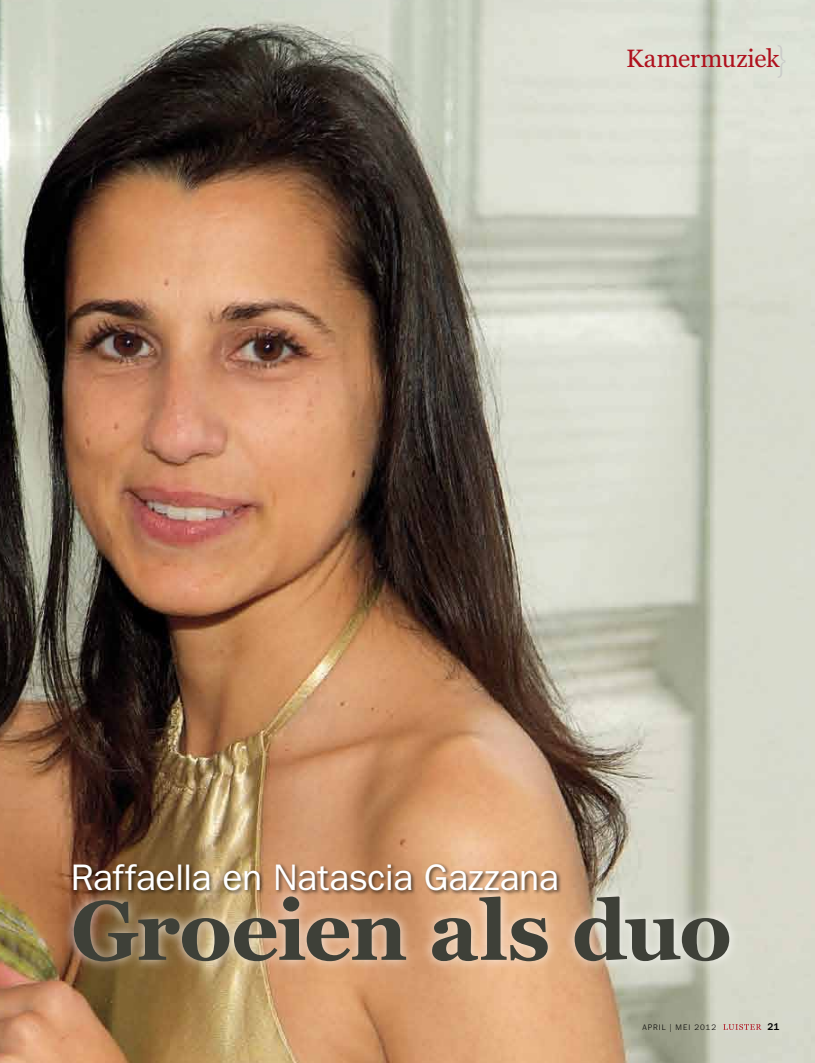
<style>
.page{position:relative;width:815px;height:1063px;background:#fff}
.page>*{position:absolute;margin:0;border:0;box-sizing:border-box;transform-origin:0 0}
.t1{font:700 83.75px "Georgia";letter-spacing:-.025em;color:#3e4038}
.t2{font:500 37.5px "Tee Franklin";letter-spacing:-.01em;color:#fff}
.t3{font:25px "Georgia";letter-spacing:-.005em;color:#af111d}
.t4{font:700 10px "Tee Franklin";color:#000}
.t5{font:8.12px "Tee Franklin";letter-spacing:.125em;color:#000}
</style>
<div class="page">
<img style="left:0;top:0;width:815px;height:1063px">
<svg style="left:778px;top:45px;width:7px;height:33px"></svg>
<div style="left:63px;top:885px;width:677px;height:87px;background:#fff;opacity:.82"></div>
<div style="left:72px;top:862px;width:491px;height:34px;background:#000;opacity:.65"></div>
<svg style="left:723px;top:1024px;width:38px;height:6px"></svg>
<p class="t3" style="left:626px;top:44px;width:155px">Kamermuziek</p>
<p class="t2" style="left:71px;top:855px;width:490px">Raffaella en Natascia Gazzana</p>
<h1 class="t1" style="left:71px;top:877px;width:663px">Groeien als duo</h1>
<p class="t5" style="left:642px;top:1022px;width:75px">APRIL | MEI 2012</p>
<p class="t4" style="left:768px;top:1021px;width:13px">21</p>
</div>
